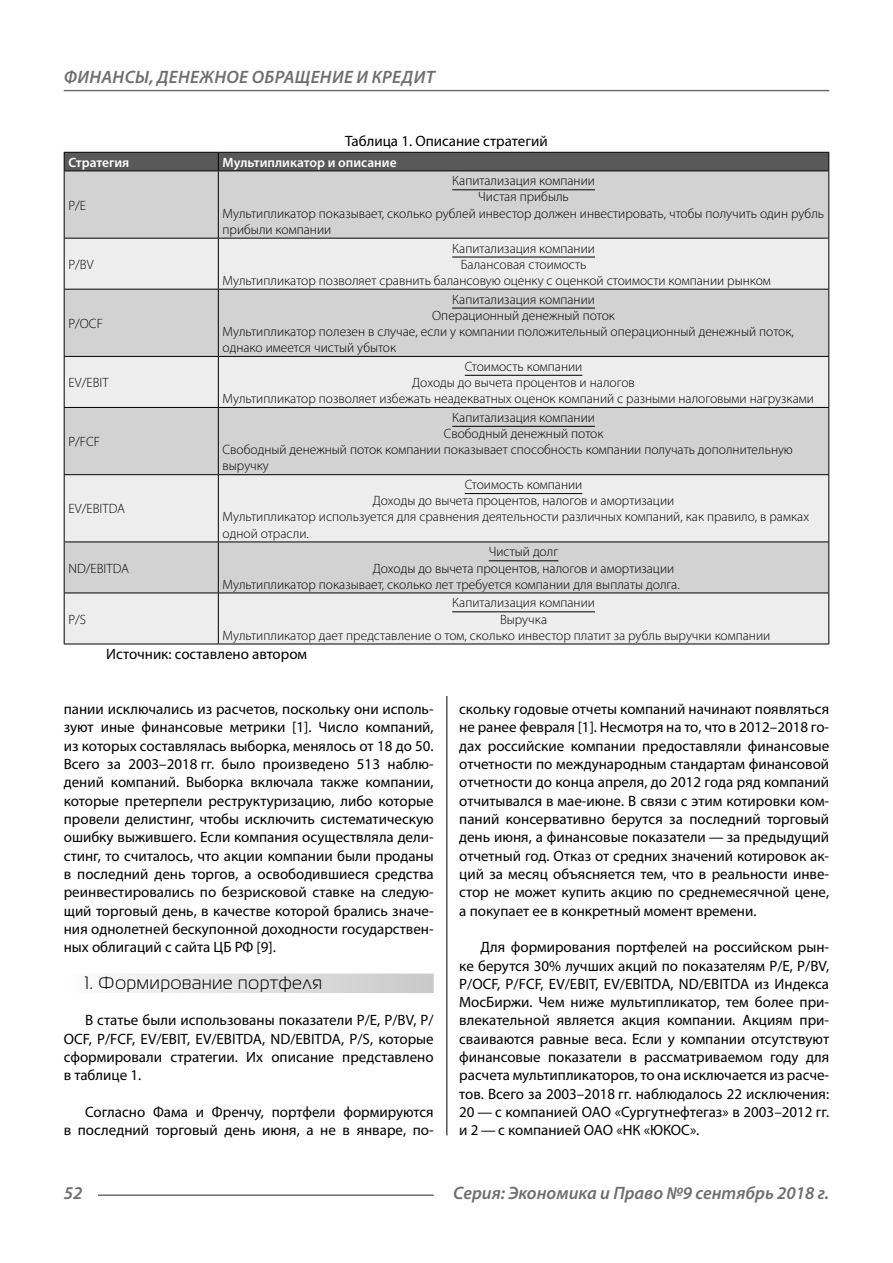
<style>
.page{position:relative;width:893px;height:1263px;background:#fff}
.page>*{position:absolute;margin:0;border:0;box-sizing:border-box;transform-origin:0 0}
.t1{font:italic 600 18px "Myriad Pro";color:#6e6e6e}
.Subheader{font:18px "Magistral C";letter-spacing:.05em;color:#000}
.Normal{font:15px/18.3px "Myriad Pro";color:#000;text-align:justify}
.podpis{font:15px "Myriad Pro";color:#000}
.Tab_content{font:300 13.5px/16.2px "Myriad Pro";color:#000}
.Tab_header{font:600 13.5px "Myriad Pro";color:#fff}
</style>
<div class="page">
<hr style="left:446px;top:128px;width:1px;height:1007px;background:#000">
<hr style="left:98px;top:1194px;width:336px;height:2px;background:#6e6e6e">
<hr style="left:64px;top:90px;width:765px;height:1px;background:#6e6e6e">
<div style="left:64px;top:973px;width:370px;height:20px;background:linear-gradient(to right,#fdfdfd,#c8c8c8)"></div>
<div style="left:64px;top:128px;width:765px;height:568px;background:#fff"></div>
<div style="left:65px;top:172px;width:763px;height:66px;background:#d2d2d2"></div>
<svg style="left:65px;top:239px;width:763px;height:405px;background:#dfdfdf"></svg>
<hr style="left:64px;top:171px;width:1px;height:67px;background:#000">
<hr style="left:218px;top:171px;width:1px;height:67px;background:#000">
<hr style="left:828px;top:171px;width:1px;height:67px;background:#000">
<hr style="left:64px;top:238px;width:154px;height:1px;background:#000">
<hr style="left:64px;top:238px;width:1px;height:51px;background:#000">
<hr style="left:218px;top:238px;width:611px;height:1px;background:#000">
<hr style="left:218px;top:238px;width:1px;height:51px;background:#000">
<hr style="left:828px;top:238px;width:1px;height:51px;background:#000">
<hr style="left:64px;top:289px;width:154px;height:1px;background:#000">
<hr style="left:64px;top:290px;width:1px;height:66px;background:#000">
<hr style="left:218px;top:289px;width:611px;height:1px;background:#000">
<hr style="left:218px;top:290px;width:1px;height:66px;background:#000">
<hr style="left:828px;top:290px;width:1px;height:66px;background:#000">
<hr style="left:64px;top:356px;width:154px;height:1px;background:#000">
<hr style="left:64px;top:357px;width:1px;height:50px;background:#000">
<hr style="left:218px;top:356px;width:611px;height:1px;background:#000">
<hr style="left:218px;top:357px;width:1px;height:50px;background:#000">
<hr style="left:828px;top:357px;width:1px;height:50px;background:#000">
<hr style="left:64px;top:407px;width:154px;height:1px;background:#000">
<hr style="left:64px;top:408px;width:1px;height:66px;background:#000">
<hr style="left:218px;top:407px;width:611px;height:1px;background:#000">
<hr style="left:218px;top:408px;width:1px;height:66px;background:#000">
<hr style="left:828px;top:408px;width:1px;height:66px;background:#000">
<hr style="left:64px;top:474px;width:154px;height:1px;background:#000">
<hr style="left:64px;top:475px;width:1px;height:66px;background:#000">
<hr style="left:218px;top:474px;width:611px;height:1px;background:#000">
<hr style="left:218px;top:475px;width:1px;height:66px;background:#000">
<hr style="left:828px;top:475px;width:1px;height:66px;background:#000">
<hr style="left:64px;top:541px;width:154px;height:1px;background:#000">
<hr style="left:64px;top:542px;width:1px;height:51px;background:#000">
<hr style="left:218px;top:541px;width:611px;height:1px;background:#000">
<hr style="left:218px;top:542px;width:1px;height:51px;background:#000">
<hr style="left:828px;top:542px;width:1px;height:51px;background:#000">
<hr style="left:64px;top:593px;width:154px;height:1px;background:#000">
<hr style="left:64px;top:593px;width:1px;height:51px;background:#000">
<hr style="left:218px;top:593px;width:611px;height:1px;background:#000">
<hr style="left:218px;top:593px;width:1px;height:51px;background:#000">
<hr style="left:828px;top:593px;width:1px;height:51px;background:#000">
<hr style="left:64px;top:644px;width:154px;height:1px;background:#000">
<hr style="left:218px;top:644px;width:611px;height:1px;background:#000">
<svg style="left:64px;top:152px;width:765px;height:19px;background:#535353"></svg>
<hr style="left:64px;top:171px;width:154px;height:1px;background:#000">
<hr style="left:218px;top:171px;width:611px;height:1px;background:#000">
<hr style="left:452px;top:189px;width:143px;height:1px;background:#000">
<hr style="left:452px;top:257px;width:143px;height:1px;background:#000">
<hr style="left:452px;top:308px;width:143px;height:1px;background:#000">
<hr style="left:465px;top:375px;width:117px;height:1px;background:#000">
<hr style="left:452px;top:426px;width:143px;height:1px;background:#000">
<hr style="left:465px;top:493px;width:117px;height:1px;background:#000">
<hr style="left:489px;top:560px;width:69px;height:1px;background:#000">
<hr style="left:452px;top:611px;width:143px;height:1px;background:#000">
<p class="t1" style="left:64px;top:66px;width:27px">Финанс</p>
<p class="t1" style="left:135px;top:66px;width:35px">ы, денежное</p>
<p class="t1" style="left:252px;top:66px;width:12px">обра</p>
<p class="t1" style="left:295px;top:66px;width:28px">щение</p>
<p class="t1" style="left:357px;top:66px;width:27px">и кредит</p>
<p class="podpis" style="left:345px;top:132px;width:204px">Таблица 1. Описание стратегий</p>
<p class="Tab_header" style="left:68px;top:154px;width:62px">Стратегия</p>
<p class="Tab_header" style="left:223px;top:154px;width:176px">Мультипликатор и описание</p>
<p class="Tab_content" style="left:68px;top:197px;width:19px">P/E</p>
<p class="Tab_content" style="left:452px;top:173px;width:144px">Капитализация компании</p>
<p class="Tab_content" style="left:478px;top:189px;width:92px">Чистая прибыль</p>
<p class="Tab_content" style="left:223px;top:205px;width:603px">Мультипликатор показывает, сколько рублей инвестор должен инвестировать, чтобы получить один рубль прибыли компании</p>
<p class="Tab_content" style="left:68px;top:256px;width:27px">P/BV</p>
<p class="Tab_content" style="left:68px;top:315px;width:36px">P/OCF</p>
<p class="Tab_content" style="left:68px;top:374px;width:42px">EV/EBIT</p>
<p class="Tab_content" style="left:68px;top:433px;width:33px">P/FCF</p>
<p class="Tab_content" style="left:68px;top:501px;width:58px">EV/EBITDA</p>
<p class="Tab_content" style="left:68px;top:560px;width:62px">ND/EBITDA</p>
<p class="Tab_content" style="left:452px;top:240px;width:144px">Капитализация компании</p>
<p class="Tab_content" style="left:461px;top:256px;width:127px">Балансовая стоимость</p>
<p class="Tab_content" style="left:223px;top:272px;width:550px">Мультипликатор позволяет сравнить балансовую оценку с оценкой стоимости компании рынком</p>
<p class="Tab_content" style="left:452px;top:291px;width:144px">Капитализация компании</p>
<p class="Tab_content" style="left:432px;top:307px;width:184px">Операционный денежный поток</p>
<p class="Tab_content" style="left:223px;top:323px;width:573px">Мультипликатор полезен в случае, если у компании положительный операционный денежный поток, однако имеется чистый убыток</p>
<p class="Tab_content" style="left:465px;top:358px;width:119px">Стоимость компании</p>
<p class="Tab_content" style="left:412px;top:374px;width:224px">Доходы до вычета процентов и налогов</p>
<p class="Tab_content" style="left:223px;top:390px;width:593px">Мультипликатор позволяет избежать неадекватных оценок компаний с разными налоговыми нагрузками</p>
<p class="Tab_content" style="left:452px;top:409px;width:144px">Капитализация компании</p>
<p class="Tab_content" style="left:444px;top:425px;width:161px">Свободный денежный поток</p>
<p class="Tab_content" style="left:223px;top:441px;width:572px">Свободный денежный поток компании показывает способность компании получать дополнительную выручку</p>
<p class="Tab_content" style="left:465px;top:476px;width:119px">Стоимость компании</p>
<p class="Tab_content" style="left:373px;top:492px;width:303px">Доходы до вычета процентов, налогов и амортизации</p>
<p class="Tab_content" style="left:223px;top:509px;width:588px">Мультипликатор используется для сравнения деятельности различных компаний, как правило, в рамках одной отрасли.</p>
<p class="Tab_content" style="left:489px;top:544px;width:71px">Чистый долг</p>
<p class="Tab_content" style="left:373px;top:560px;width:303px">Доходы до вычета процентов, налогов и амортизации</p>
<p class="Tab_content" style="left:223px;top:576px;width:459px">Мультипликатор показывает, сколько лет требуется компании для выплаты долга.</p>
<p class="Tab_content" style="left:68px;top:611px;width:19px">P/S</p>
<p class="Tab_content" style="left:452px;top:595px;width:144px">Капитализация компании</p>
<p class="Tab_content" style="left:500px;top:611px;width:49px">Выручка</p>
<p class="Tab_content" style="left:223px;top:627px;width:549px">Мультипликатор дает представление о том, сколько инвестор платит за рубль выручки компании</p>
<p class="podpis" style="left:106px;top:645px;width:202px">Источник: составлено автором</p>
<p class="Normal" style="left:64px;top:699px;width:371px">пании исключались из расчетов, поскольку они исполь&shy;зуют иные финансовые метрики [1]. Число компаний, из которых составлялась выборка, менялось от 18 до 50.<br>Всего за 2003–2018 гг. было произведено 513 наблю&shy;дений компаний. Выборка включала также компании, которые претерпели реструктуризацию, либо которые провели делистинг, чтобы исключить систематическую ошибку выжившего. Если компания осуществляла дели&shy;стинг, то считалось, что акции компании были проданы в последний день торгов, а освободившиеся средства реинвестировались по безрисковой ставке на следую&shy;щий торговый день, в качестве которой брались значе&shy;ния однолетней бескупонной доходности государствен&shy;ных облигаций с сайта ЦБ РФ [9].</p>
<p class="Subheader" style="left:85px;top:973px;width:238px">1. Формирование портфеля</p>
<p class="Normal" style="left:64px;top:1011px;width:371px;text-indent:21px">В статье были использованы показатели P/E, P/BV, P/ OCF, P/FCF, EV/EBIT, EV/EBITDA, ND/EBITDA, P/S, которые сформировали стратегии. Их описание представлено в таблице 1.</p>
<p class="Normal" style="left:64px;top:1103px;width:371px;text-align:right">Согласно Фама и Френчу, портфели формируются<br>в последний торговый день июня, а не в январе, по-</p>
<p class="Normal" style="left:459px;top:699px;width:371px">скольку годовые отчеты компаний начинают появляться не ранее февраля [1]. Несмотря на то, что в 2012–2018 го&shy;дах российские компании предоставляли финансовые отчетности по международным стандартам финансовой отчетности до конца апреля, до 2012 года ряд компаний отчитывался в мае-июне. В связи с этим котировки ком&shy;паний консервативно берутся за последний торговый день июня, а финансовые показатели — за предыдущий отчетный год. Отказ от средних значений котировок ак&shy;ций за месяц объясняется тем, что в реальности инве&shy;стор не может купить акцию по среднемесячной цене, а покупает ее в конкретный момент времени.</p>
<p class="Normal" style="left:459px;top:938px;width:371px;text-indent:21px">Для формирования портфелей на российском рын&shy;ке берутся 30% лучших акций по показателям P/E, P/BV, P/OCF, P/FCF, EV/EBIT, EV/EBITDA, ND/EBITDA из Индекса МосБиржи. Чем ниже мультипликатор, тем более при&shy;влекательной является акция компании. Акциям при&shy;сваиваются равные веса. Если у компании отсутствуют финансовые показатели в рассматриваемом году для расчета мультипликаторов, то она исключается из расче&shy;тов. Всего за 2003–2018 гг. наблюдалось 22 исключения:<br>20 — с компанией ОАО «Сургутнефтегаз» в 2003–2012 гг. и 2 — с компанией ОАО «НК «ЮКОС».</p>
<p class="t1" style="left:64px;top:1182px;width:20px">52</p>
<p class="t1" style="left:453px;top:1182px;width:377px">Серия: Экономика и Право №9 сентябрь 2018 г.</p>
</div>
